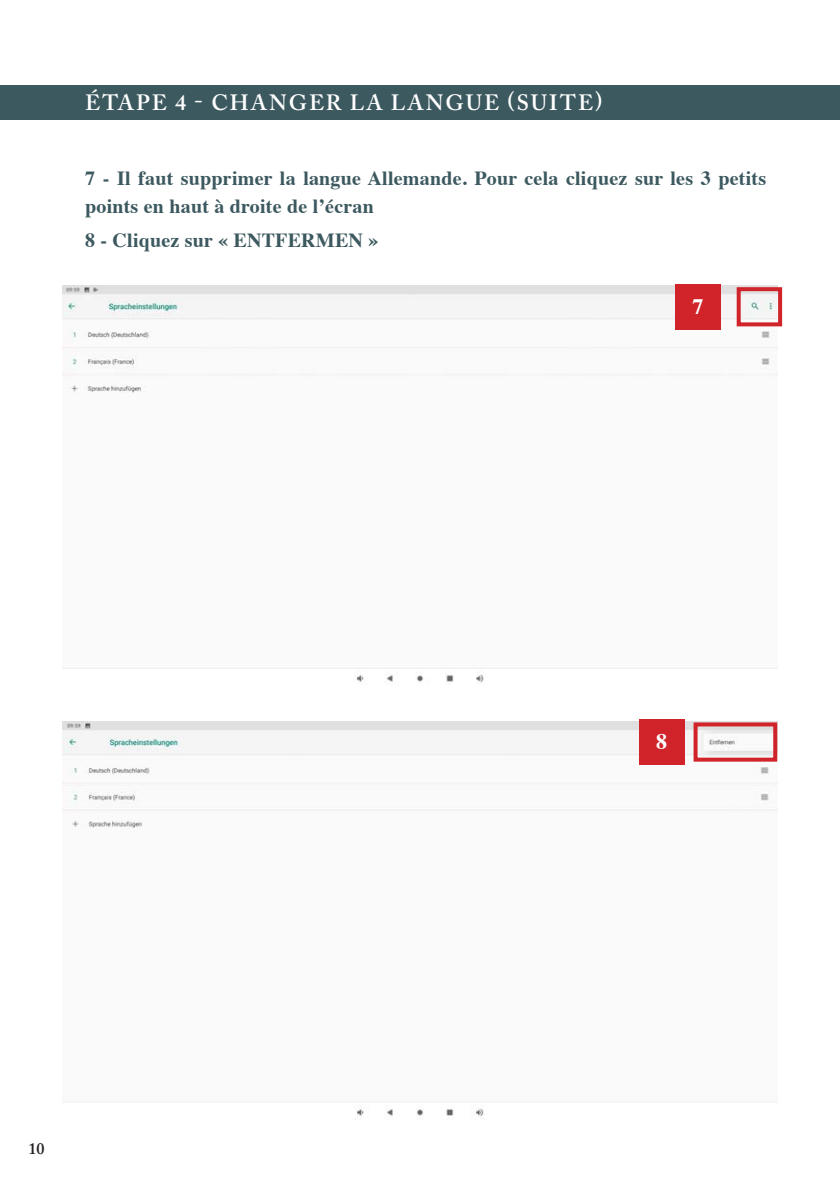
<style>
.page{position:relative;width:840px;height:1191px;background:#fff}
.page>*{position:absolute;margin:0;border:0;box-sizing:border-box;transform-origin:0 0}
.t1{font:600 22px "Adobe Caslon Pro";letter-spacing:.09em;color:#fff}
.t2{font:700 22px "Times";color:#fff}
.t3{font:700 20px/28px "Times";letter-spacing:.01em;color:#3c595f}
.t4{font:600 16px "Adobe Caslon Pro";color:#231f20}
</style>
<div class="page">
<div style="left:0;top:85px;width:839px;height:34px;background:#3c595f"></div>
<img style="left:63px;top:285px;width:713px;height:398px">
<div style="left:675px;top:284px;width:45px;height:45px;background:#d1232a"></div>
<img style="left:63px;top:721px;width:713px;height:399px">
<div style="left:638px;top:719px;width:46px;height:45px;background:#d1232a"></div>
<div style="left:736px;top:287px;width:45px;height:39px;border:4px solid #d1232a"></div>
<div style="left:693px;top:722px;width:83px;height:39px;border:4px solid #d1232a"></div>
<hr style="left:839px;top:85px;width:1px;height:34px;background:#3c595f">
<p class="t1" style="left:85px;top:89px;width:518px">ÉTAPE 4 - CHANGER LA LANGUE (SUITE)</p>
<p class="t3" style="left:85px;top:162px;width:682px">7 - Il faut supprimer la langue Allemande. Pour cela cliquez sur les 3 petits points en haut à droite de l’écran</p>
<p class="t3" style="left:85px;top:224px;width:295px">8 - Cliquez sur « ENTFERMEN »</p>
<p class="t2" style="left:692px;top:286px;width:12px">7</p>
<p class="t4" style="left:28px;top:1139px;width:17px">10</p>
<p class="t2" style="left:656px;top:721px;width:12px">8</p>
</div>
